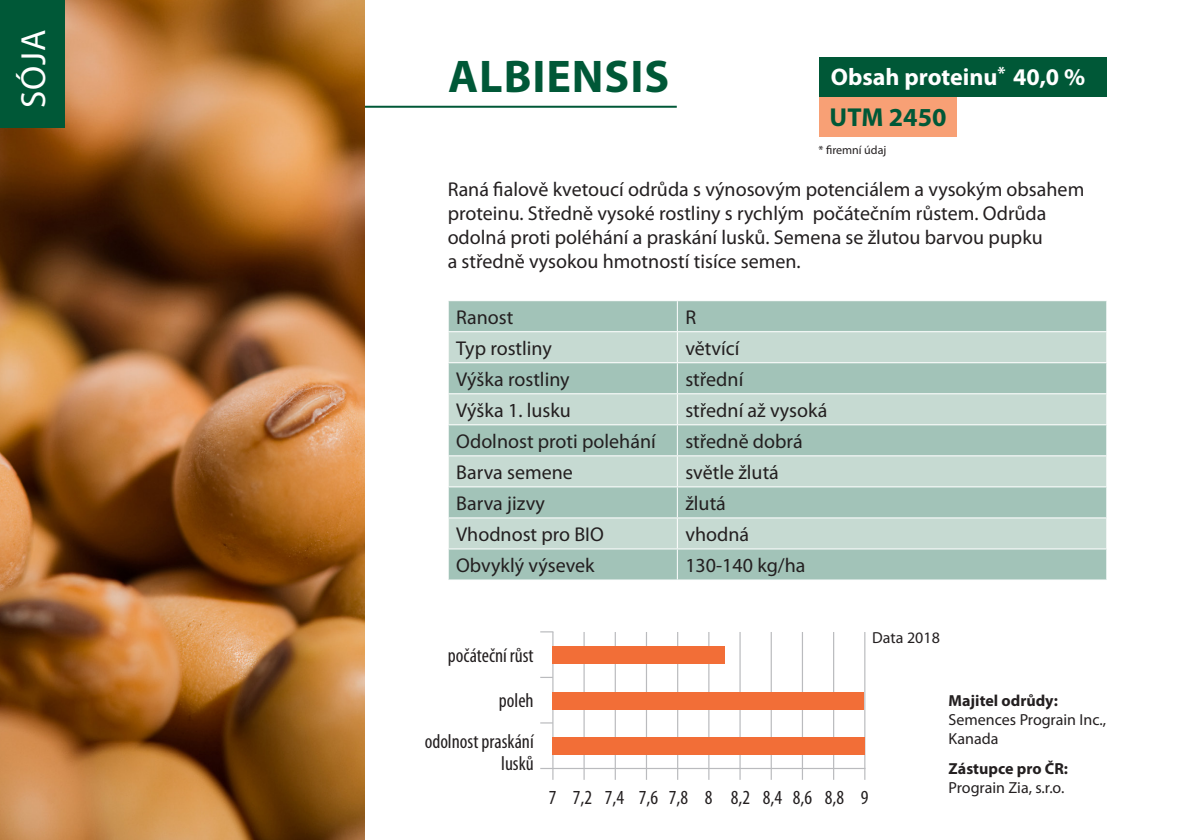
<style>
.page{position:relative;width:1191px;height:840px;background:#fff}
.page>*{position:absolute;margin:0;border:0;box-sizing:border-box;transform-origin:0 0}
.t1{font:700 46px "Myriad Pro";letter-spacing:.02em;color:#005837}
.t2{font:35px "Myriad Pro";color:#fff}
.t3{font:700 26px "Myriad Pro";color:#005837}
.t4{font:700 24px "Myriad Pro";color:#fff}
.t5{font:20px/24px "Myriad Pro";color:#231f20}
.t6{font:condensed 20px/22px "Myriad Pro";color:#231f20;text-align:right}
.t7{font:16px/19.2px "Myriad Pro";color:#231f20}
.t8{font:12px "Myriad Pro";color:#231f20}
.s1{font-weight:700}
</style>
<div class="page">
<hr style="left:346px;top:106px;width:331px;height:2px;background:#005837">
<div style="left:819px;top:57px;width:288px;height:39px;background:#005837"></div>
<div style="left:819px;top:97px;width:138px;height:40px;background:#f8a075"></div>
<hr style="left:540px;top:767px;width:325px;height:1px;background:#babbbe">
<svg style="left:540px;top:722px;width:12px;height:1px"></svg>
<svg style="left:540px;top:631px;width:12px;height:1px"></svg>
<hr style="left:552px;top:631px;width:1px;height:148px;background:#babbbe">
<hr style="left:583px;top:631px;width:1px;height:148px;background:#babbbe">
<hr style="left:614px;top:631px;width:2px;height:148px;background:#babbbe">
<hr style="left:646px;top:631px;width:1px;height:148px;background:#babbbe">
<hr style="left:677px;top:631px;width:1px;height:148px;background:#babbbe">
<hr style="left:708px;top:631px;width:1px;height:148px;background:#babbbe">
<hr style="left:739px;top:631px;width:1px;height:148px;background:#babbbe">
<hr style="left:770px;top:631px;width:2px;height:148px;background:#babbbe">
<hr style="left:802px;top:631px;width:1px;height:148px;background:#babbbe">
<hr style="left:833px;top:631px;width:1px;height:148px;background:#babbbe">
<hr style="left:864px;top:631px;width:1px;height:148px;background:#babbbe">
<div style="left:553px;top:736px;width:312px;height:18px;background:#f26e37"></div>
<div style="left:553px;top:645px;width:172px;height:18px;background:#f26e37"></div>
<div style="left:553px;top:691px;width:311px;height:18px;background:#f26e37"></div>
<div style="left:449px;top:301px;width:657px;height:278px;background:#a2c3b8"></div>
<svg style="left:449px;top:332px;width:657px;height:216px;background:#b7d0c7"></svg>
<hr style="left:677px;top:301px;width:1px;height:30px;background:#fff">
<hr style="left:448px;top:331px;width:229px;height:1px;background:#fff">
<hr style="left:677px;top:331px;width:430px;height:1px;background:#fff">
<hr style="left:677px;top:332px;width:1px;height:30px;background:#fff">
<hr style="left:448px;top:362px;width:229px;height:1px;background:#fff">
<hr style="left:677px;top:362px;width:430px;height:1px;background:#fff">
<hr style="left:677px;top:363px;width:1px;height:30px;background:#fff">
<hr style="left:448px;top:393px;width:229px;height:1px;background:#fff">
<hr style="left:677px;top:393px;width:430px;height:1px;background:#fff">
<hr style="left:677px;top:394px;width:1px;height:30px;background:#fff">
<hr style="left:448px;top:424px;width:229px;height:1px;background:#fff">
<hr style="left:677px;top:424px;width:430px;height:1px;background:#fff">
<hr style="left:677px;top:425px;width:1px;height:30px;background:#fff">
<hr style="left:448px;top:455px;width:229px;height:1px;background:#fff">
<hr style="left:677px;top:455px;width:430px;height:1px;background:#fff">
<hr style="left:677px;top:456px;width:1px;height:30px;background:#fff">
<hr style="left:448px;top:486px;width:229px;height:1px;background:#fff">
<hr style="left:677px;top:486px;width:430px;height:1px;background:#fff">
<hr style="left:677px;top:487px;width:1px;height:30px;background:#fff">
<hr style="left:448px;top:517px;width:229px;height:1px;background:#fff">
<hr style="left:677px;top:517px;width:430px;height:1px;background:#fff">
<hr style="left:677px;top:518px;width:1px;height:30px;background:#fff">
<hr style="left:448px;top:548px;width:229px;height:1px;background:#fff">
<hr style="left:677px;top:548px;width:430px;height:1px;background:#fff">
<hr style="left:677px;top:549px;width:1px;height:30px;background:#fff">
<img style="left:0;top:0;width:365px;height:839px">
<div style="left:0;top:0;width:64px;height:128px;background:#005837"></div>
<p class="t2" style="left:12px;top:107px;width:79px;rotate:-90deg">SÓJA</p>
<p class="t1" style="left:448px;top:46px;width:223px">ALBIENSIS</p>
<p class="t4" style="left:830px;top:61px;width:256px">Obsah proteinu<sup>*</sup> 40,0 %</p>
<p class="t3" style="left:829px;top:100px;width:118px">UTM 2450</p>
<p class="t8" style="left:818px;top:142px;width:69px">* firemní údaj</p>
<p class="t5" style="left:448px;top:177px;width:638px">Raná fialově kvetoucí odrůda s výnosovým potenciálem a vysokým obsahem proteinu. Středně vysoké rostliny s rychlým počátečním růstem. Odrůda odolná proti poléhání a praskání lusků. Semena se žlutou barvou pupku<br>a středně vysokou hmotností tisíce semen.</p>
<p class="t5" style="left:456px;top:304px;width:59px">Ranost</p>
<p class="t5" style="left:685px;top:304px;width:12px">R</p>
<p class="t5" style="left:456px;top:335px;width:97px">Typ rostliny</p>
<p class="t5" style="left:685px;top:335px;width:56px">větvící</p>
<p class="t5" style="left:456px;top:366px;width:115px">Výška rostliny</p>
<p class="t5" style="left:685px;top:366px;width:59px">střední</p>
<p class="t5" style="left:456px;top:397px;width:116px">Výška 1. lusku</p>
<p class="t5" style="left:685px;top:397px;width:144px">střední až vysoká</p>
<p class="t5" style="left:456px;top:428px;width:201px">Odolnost proti polehání</p>
<p class="t5" style="left:685px;top:428px;width:119px">středně dobrá</p>
<p class="t5" style="left:456px;top:459px;width:118px">Barva semene</p>
<p class="t5" style="left:685px;top:459px;width:95px">světle žlutá</p>
<p class="t5" style="left:456px;top:490px;width:90px">Barva jizvy</p>
<p class="t5" style="left:685px;top:490px;width:42px">žlutá</p>
<p class="t5" style="left:456px;top:521px;width:149px">Vhodnost pro BIO</p>
<p class="t5" style="left:685px;top:521px;width:65px">vhodná</p>
<p class="t5" style="left:456px;top:552px;width:140px">Obvyklý výsevek</p>
<p class="t5" style="left:685px;top:552px;width:122px">130-140 kg/ha</p>
<p class="t6" style="left:448px;top:643px;width:87px">počáteční růst</p>
<p class="t6" style="left:499px;top:689px;width:36px">poleh</p>
<p class="t6" style="left:425px;top:730px;width:111px">odolnost praskání lusků</p>
<p class="t7" style="left:872px;top:627px;width:69px">Data 2018</p>
<p class="t6" style="left:549px;top:785px;width:321px">7 7,2 7,4 7,6 7,8 8 8,2 8,4 8,6 8,8 9</p>
<p class="t7" style="left:948px;top:690px;width:159px"><span class="s1">Majitel odrůdy:<br></span>Semences Prograin Inc.,<br>Kanada</p>
<p class="t7" style="left:948px;top:758px;width:121px"><span class="s1">Zástupce pro ČR:<br></span>Prograin Zia, s.r.o.</p>
</div>
